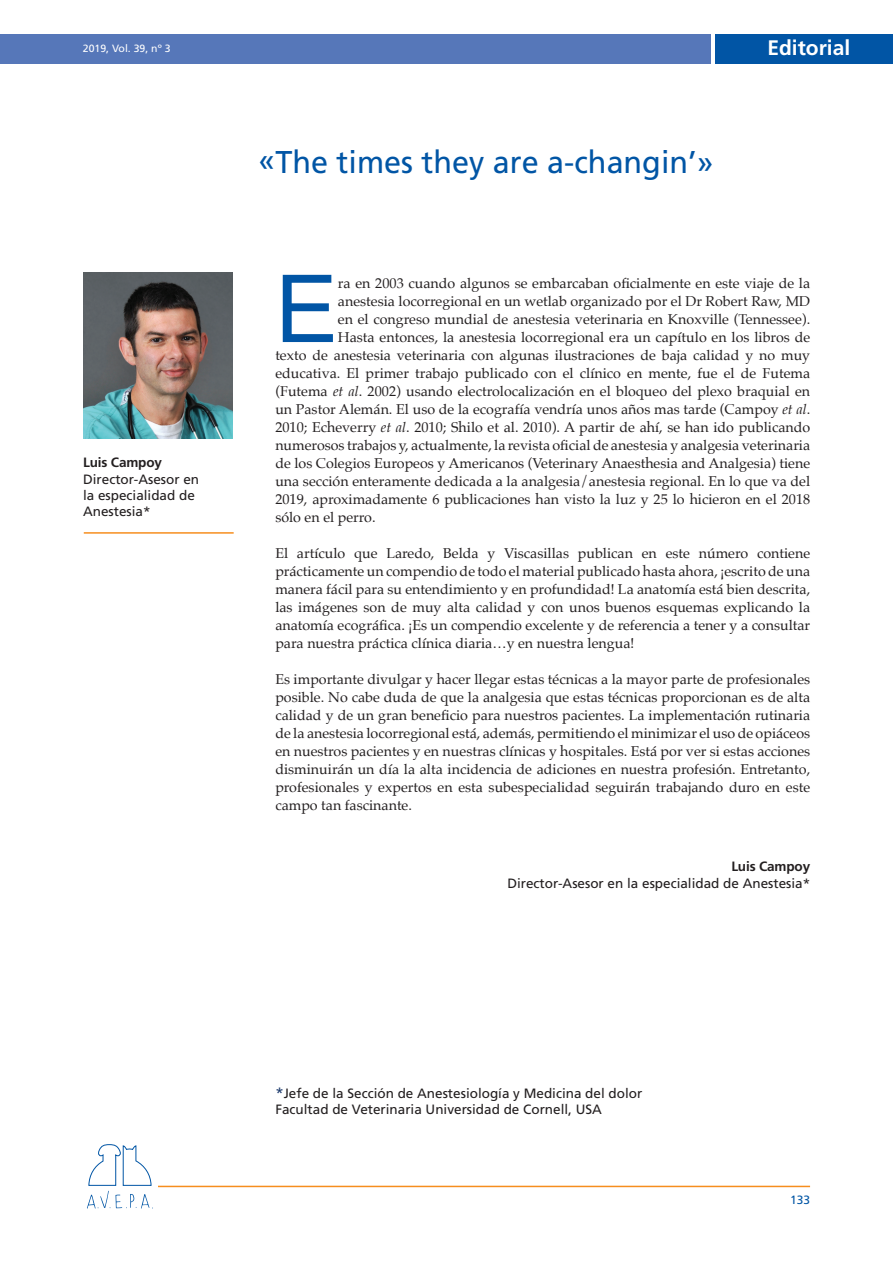
<style>
.page{position:relative;width:893px;height:1263px;background:#fff}
.page>*{position:absolute;margin:0;border:0;box-sizing:border-box;transform-origin:0 0}
.t1{font:93.9px "Arial";color:#0155a5}
.Editorial_Titulo{font:31.5px "Frutiger";color:#0155a5}
.t2{font:700 21px "Frutiger";color:#fff}
.t3{font:14.25px/18px "Palatino";color:#231f20;text-align:justify}
.Editorial_Texto{font:13.5px/16.2px "Frutiger";color:#231f20}
.Editorial_Texto-2{font:700 13.5px "Frutiger";letter-spacing:-.01em;color:#231f20}
.t4{font:12px "Frutiger";color:#0155a5}
.t5{font:10.5px "Frutiger";color:#fff}
.s1{font-style:italic}
.s2{font-size:15px;color:#18376a}
</style>
<div class="page">
<hr style="left:158px;top:1186px;width:652px;height:1px;background:#f68e1e">
<div style="left:0;top:34px;width:710px;height:30px;background:#5677b9"></div>
<div style="left:715px;top:34px;width:178px;height:30px;background:#0155a5"></div>
<svg style="left:87px;top:1144px;width:66px;height:65px"></svg>
<hr style="left:84px;top:532px;width:150px;height:2px;background:#f68e1e">
<img style="left:83px;top:272px;width:150px;height:167px">
<p class="t5" style="left:83px;top:43px;width:89px">2019, Vol. 39, nº 3</p>
<h3 class="t2" style="left:767px;top:36px;width:84px">Editorial</h3>
<p class="Editorial_Texto-2" style="left:83px;top:455px;width:80px">Luis Campoy</p>
<p class="Editorial_Texto" style="left:83px;top:471px;width:118px">Director-Asesor en la especialidad de<br>Anestesia*</p>
<p class="Editorial_Titulo" style="left:275px;top:144px;width:440px">The times they are a-changin’»</p>
<p class="Editorial_Titulo" style="left:275px;top:183px;width:18px;rotate:-180deg">»</p>
<p class="t1" style="left:275px;top:248px;width:64px">E</p>
<p class="t3" style="left:338px;top:274px;width:474px">ra en 2003 cuando algunos se embarcaban oficialmente en este viaje de la</p>
<p class="t3" style="left:338px;top:292px;width:474px">anestesia locorregional en un wetlab organizado por el Dr Robert Raw, MD</p>
<p class="t3" style="left:338px;top:310px;width:474px">en el congreso mundial de anestesia veterinaria en Knoxville (Tennessee).</p>
<p class="t3" style="left:338px;top:328px;width:474px">Hasta entonces, la anestesia locorregional era un capítulo en los libros de</p>
<p class="t3" style="left:275px;top:346px;width:536px">texto de anestesia veterinaria con algunas ilustraciones de baja calidad y no muy</p>
<p class="t3" style="left:275px;top:364px;width:536px">educativa. El primer trabajo publicado con el clínico en mente, fue el de Futema</p>
<p class="t3" style="left:275px;top:382px;width:536px">(Futema <span class="s1">et al</span>. 2002) usando electrolocalización en el bloqueo del plexo braquial en</p>
<p class="t3" style="left:275px;top:400px;width:536px">un Pastor Alemán. El uso de la ecografía vendría unos años mas tarde (Campoy <span class="s1">et al</span>.</p>
<p class="t3" style="left:275px;top:418px;width:536px">2010; Echeverry <span class="s1">et al</span>. 2010; Shilo et al. 2010). A partir de ahí, se han ido publicando</p>
<p class="t3" style="left:275px;top:436px;width:536px">numerosos trabajos y, actualmente, la revista oficial de anestesia y analgesia veterinaria</p>
<p class="t3" style="left:275px;top:454px;width:536px">de los Colegios Europeos y Americanos (Veterinary Anaesthesia and Analgesia) tiene</p>
<p class="t3" style="left:275px;top:472px;width:536px">una sección enteramente dedicada a la analgesia/anestesia regional. En lo que va del</p>
<p class="t3" style="left:275px;top:490px;width:536px">2019, aproximadamente 6 publicaciones han visto la luz y 25 lo hicieron en el 2018</p>
<p class="t3" style="left:275px;top:508px;width:102px">sólo en el perro.</p>
<p class="t3" style="left:275px;top:544px;width:536px">El artículo que Laredo, Belda y Viscasillas publican en este número contiene prácticamente un compendio de todo el material publicado hasta ahora, ¡escrito de una manera fácil para su entendimiento y en profundidad! La anatomía está bien descrita, las imágenes son de muy alta calidad y con unos buenos esquemas explicando la anatomía ecográfica. ¡Es un compendio excelente y de referencia a tener y a consultar para nuestra práctica clínica diaria…y en nuestra lengua!</p>
<p class="t3" style="left:275px;top:670px;width:536px">Es importante divulgar y hacer llegar estas técnicas a la mayor parte de profesionales posible. No cabe duda de que la analgesia que estas técnicas proporcionan es de alta calidad y de un gran beneficio para nuestros pacientes. La implementación rutinaria de la anestesia locorregional está, además, permitiendo el minimizar el uso de opiáceos en nuestros pacientes y en nuestras clínicas y hospitales. Está por ver si estas acciones disminuirán un día la alta incidencia de adiciones en nuestra profesión. Entretanto, profesionales y expertos en esta subespecialidad seguirán trabajando duro en este campo tan fascinante.</p>
<p class="Editorial_Texto-2" style="left:731px;top:859px;width:80px">Luis Campoy</p>
<p class="Editorial_Texto" style="left:507px;top:874px;width:304px">Director-Asesor en la especialidad de Anestesia*</p>
<p class="Editorial_Texto" style="left:275px;top:1085px;width:368px"><span class="s2">*</span>Jefe de la Sección de Anestesiología y Medicina del dolor</p>
<p class="Editorial_Texto" style="left:275px;top:1101px;width:328px">Facultad de Veterinaria Universidad de Cornell, USA</p>
<p class="t4" style="left:790px;top:1193px;width:22px">133</p>
</div>
